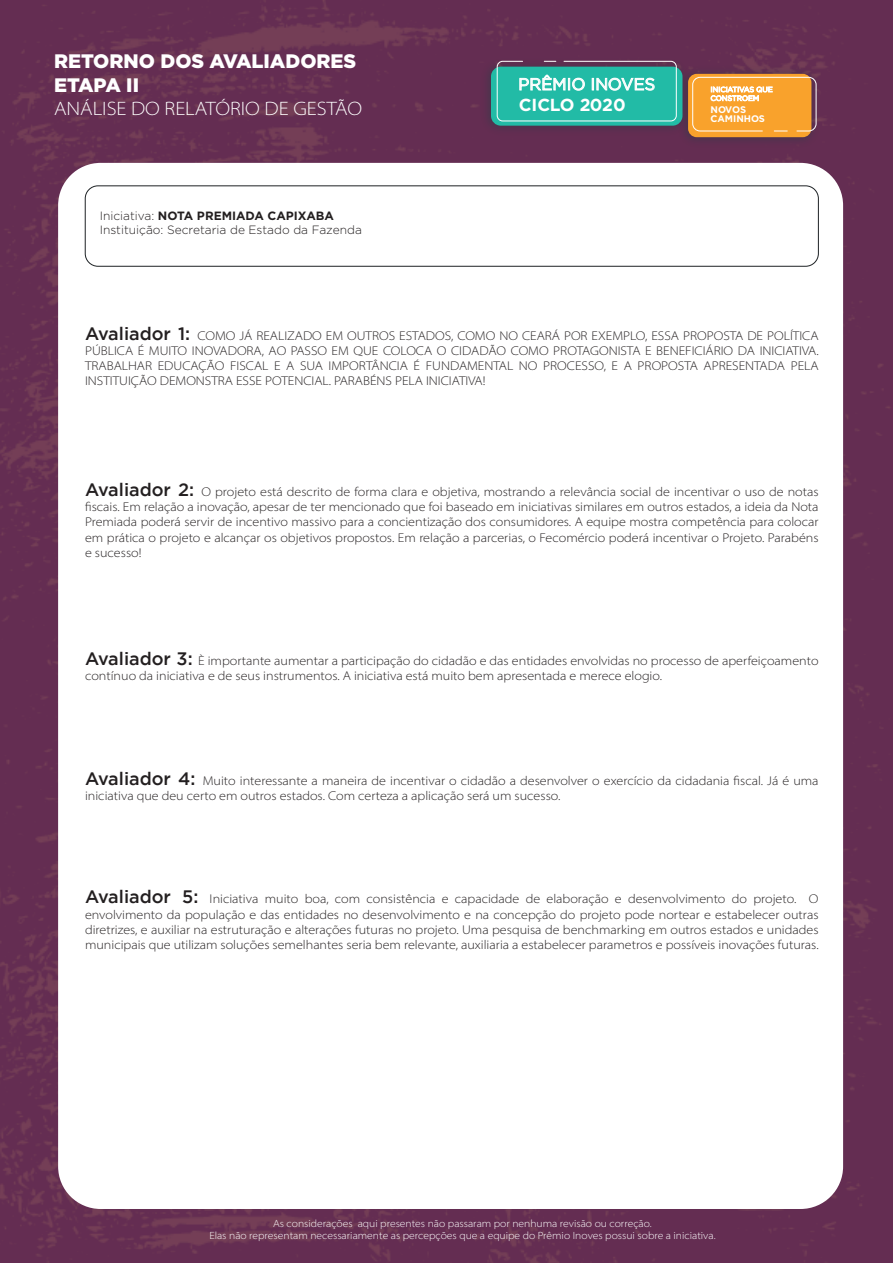
<style>
.page{position:relative;width:893px;height:1263px;background:#fff}
.page>*{position:absolute;margin:0;border:0;box-sizing:border-box;transform-origin:0 0}
.t1{font:900 19.5px/23.4px "Gotham";color:#fff}
.t2{font:19.5px "Myriad Variable Concept";color:#fff}
.t3{font:700 17.4px "Gotham";letter-spacing:-.01em;color:#fff}
.t4{font:16.65px "Gotham";color:#fff}
.t5{font:12.75px/15.3px "Myriad Variable Concept";color:#231f20;text-align:justify}
.t6{font:300 12px/14.4px "Gotham";color:#231f20}
.t7{font:10.5px/12.6px "Myriad Variable Concept";color:#fff;text-align:center}
.t8{font:700 9.6px/9px "Gotham";letter-spacing:-.005em;color:#fff}
.t9{font:7.2px/8.7px "Gotham";color:#fff}
.s1{font-weight:700}
.s2{font-family:"Gotham";font-weight:500;font-size:18px}
</style>
<div class="page">
<img style="left:0;top:0;width:893px;height:1263px">
<div style="left:58px;top:163px;width:785px;height:1046px;background:#fff;border-radius:43px"></div>
<img style="left:675px;top:63px;width:147px;height:87px">
<div style="left:688px;top:74px;width:123px;height:63px;background:#f9a22c;border-radius:9px"></div>
<div style="left:692px;top:77px;width:125px;height:54px;border:1px solid #fff;border-radius:7px"></div>
<img style="left:477px;top:56px;width:216px;height:83px">
<div style="left:491px;top:67px;width:191px;height:59px;background:#22bba6;border-radius:10px"></div>
<div style="left:497px;top:61px;width:180px;height:60px;border:1px solid #fff;border-radius:6px"></div>
<svg style="left:544px;top:61px;width:12px;height:1px"></svg>
<div style="left:85px;top:186px;width:734px;height:80px;border:1px solid #1d2124;border-radius:13px"></div>
<h1 class="t1" style="left:54px;top:49px;width:304px">RETORNO DOS AVALIADORES<br>ETAPA II</h1>
<h1 class="t2" style="left:54px;top:97px;width:310px">ANÁLISE DO RELATÓRIO DE GESTÃO</h1>
<p class="t6" style="left:100px;top:208px;width:264px">Iniciativa: <span class="s1">NOTA PREMIADA CAPIXABA<br></span>Instituição: Secretaria de Estado da Fazenda</p>
<h3 class="t4" style="left:518px;top:75px;width:138px">PRÊMIO INOVES</h3>
<h2 class="t3" style="left:519px;top:95px;width:108px">CICLO 2020</h2>
<p class="t9" style="left:710px;top:85px;width:64px">INICIATIVAS QUE<br>CONSTROEM</p>
<p class="t8" style="left:710px;top:104px;width:56px">NOVOS<br>CAMINHOS</p>
<p class="t5" style="left:85px;top:328px;width:735px"><span class="s2">Avaliador 1:</span> COMO JÁ REALIZADO EM OUTROS ESTADOS, COMO NO CEARÁ POR EXEMPLO, ESSA PROPOSTA DE POLÍTICA PÚBLICA É MUITO INOVADORA, AO PASSO EM QUE COLOCA O CIDADÃO COMO PROTAGONISTA E BENEFICIÁRIO DA INICIATIVA.<br>TRABALHAR EDUCAÇÃO FISCAL E A SUA IMPORTÂNCIA É FUNDAMENTAL NO PROCESSO, E A PROPOSTA APRESENTADA PELA INSTITUIÇÃO DEMONSTRA ESSE POTENCIAL. PARABÉNS PELA INICIATIVA!</p>
<p class="t5" style="left:85px;top:484px;width:735px"><span class="s2">Avaliador 2:</span> O projeto está descrito de forma clara e objetiva, mostrando a relevância social de incentivar o uso de notas fiscais. Em relação a inovação, apesar de ter mencionado que foi baseado em iniciativas similares em outros estados, a ideia da Nota Premiada poderá servir de incentivo massivo para a concientização dos consumidores. A equipe mostra competência para colocar em prática o projeto e alcançar os objetivos propostos. Em relação a parcerias, o Fecomércio poderá incentivar o Projeto. Parabéns e sucesso!</p>
<p class="t5" style="left:85px;top:653px;width:735px"><span class="s2">Avaliador 3:</span> È importante aumentar a participação do cidadão e das entidades envolvidas no processo de aperfeiçoamento contínuo da iniciativa e de seus instrumentos. A iniciativa está muito bem apresentada e merece elogio.</p>
<p class="t5" style="left:85px;top:773px;width:735px"><span class="s2">Avaliador 4:</span> Muito interessante a maneira de incentivar o cidadão a desenvolver o exercício da cidadania fiscal. Já é uma iniciativa que deu certo em outros estados. Com certeza a aplicação será um sucesso.</p>
<p class="t5" style="left:85px;top:891px;width:735px"><span class="s2">Avaliador 5:</span> Iniciativa muito boa, com consistência e capacidade de elaboração e desenvolvimento do projeto. O envolvimento da população e das entidades no desenvolvimento e na concepção do projeto pode nortear e estabelecer outras diretrizes, e auxiliar na estruturação e alterações futuras no projeto. Uma pesquisa de benchmarking em outros estados e unidades municipais que utilizam soluções semelhantes seria bem relevante, auxiliaria a estabelecer parametros e possíveis inovações futuras.</p>
<p class="t7" style="left:209px;top:1217px;width:508px">As considerações aqui presentes não passaram por nenhuma revisão ou correção.<br>Elas não representam necessariamente as percepções que a equipe do Prêmio Inoves possui sobre a iniciativa.</p>
</div>
